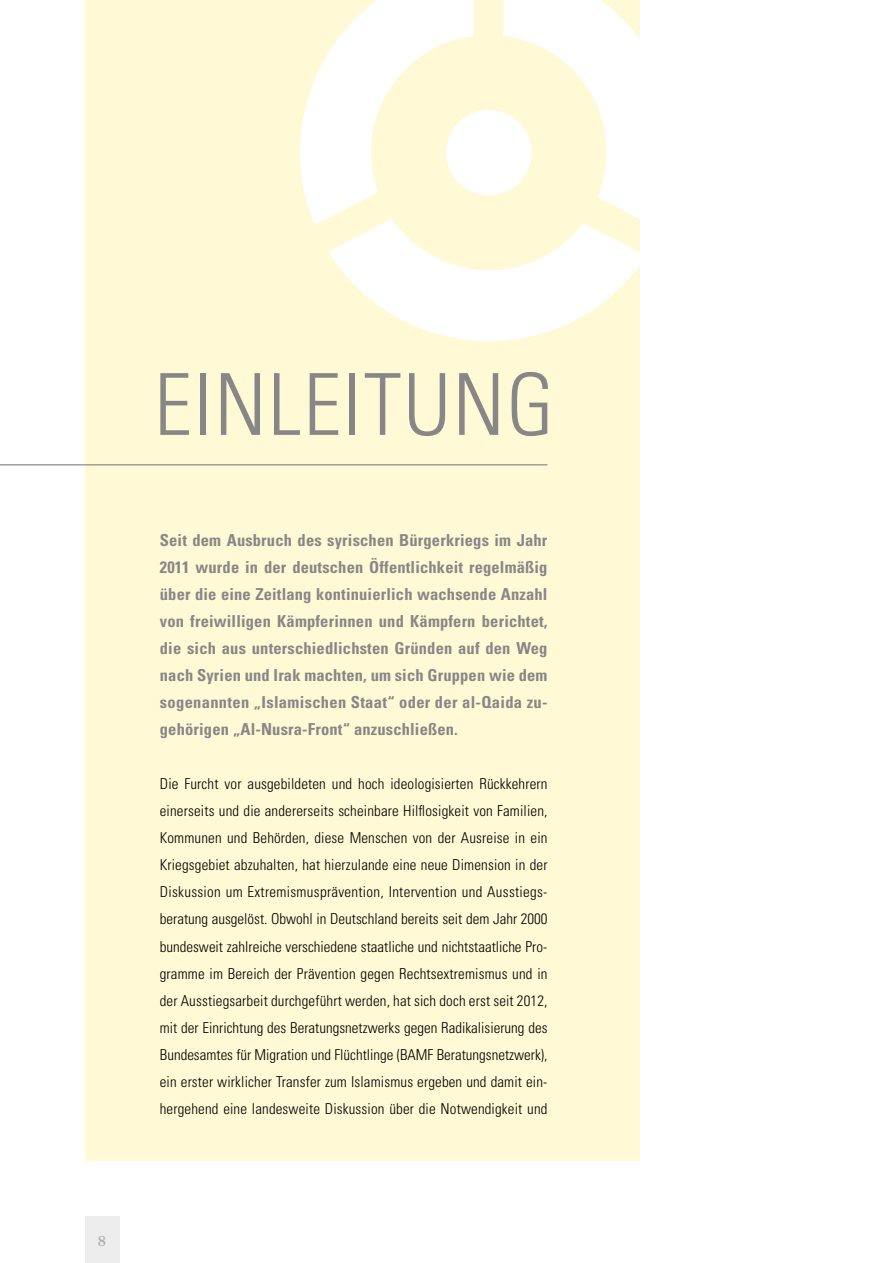
<style>
.page{position:relative;width:893px;height:1263px;background:#fff}
.page>*{position:absolute;margin:0;border:0;box-sizing:border-box;transform-origin:0 0}
.t1{font:300 condensed 85.5px "Univers";letter-spacing:.02em;color:#878787}
.t2{font:500 18px "Garamont Amst SB";color:#aeaeae}
.t3{font:700 condensed 16.5px/27px "Univers";letter-spacing:.01em;color:#878787;text-align:justify}
.t4{font:300 condensed 15px/27px "Univers";letter-spacing:.01em;color:#000;text-align:justify}
</style>
<div class="page">
<div style="left:85px;top:1216px;width:34px;height:47px;background:#ededed"></div>
<div style="left:85px;top:0;width:555px;height:1161px;background:#fff9d5"></div>
<hr style="left:0;top:464px;width:547px;height:1px;background:#878787">
<svg style="left:300px;top:0;width:340px;height:341px"></svg>
<p class="t2" style="left:98px;top:1231px;width:10px">8</p>
<h1 class="t1" style="left:154px;top:353px;width:402px">EINLEITUNG</h1>
<p class="t3" style="left:160px;top:527px;width:389px">Seit dem Ausbruch des syrischen Bürgerkriegs im Jahr 2011 wurde in der deutschen Öffentlichkeit regelmäßig über die eine Zeitlang kontinuierlich wachsende Anzahl von freiwilligen Kämpferinnen und Kämpfern berichtet, die sich aus unterschiedlichsten Gründen auf den Weg nach Syrien und Irak machten, um sich Gruppen wie dem sogenannten „Islamischen Staat“ oder der al-Qaida zu&shy;gehörigen „Al-Nusra-Front“ anzuschließen.</p>
<p class="t4" style="left:160px;top:771px;width:389px">Die Furcht vor ausgebildeten und hoch ideologisierten Rückkehrern einerseits und die andererseits scheinbare Hilflosigkeit von Familien, Kommunen und Behörden, diese Menschen von der Ausreise in ein Kriegsgebiet abzuhalten, hat hierzulande eine neue Dimension in der Diskussion um Extremismusprävention, Intervention und Ausstiegs&shy;beratung ausgelöst. Obwohl in Deutschland bereits seit dem Jahr 2000 bundesweit zahlreiche verschiedene staatliche und nichtstaatliche Pro&shy;gramme im Bereich der Prävention gegen Rechtsextremismus und in der Ausstiegsarbeit durchgeführt werden, hat sich doch erst seit 2012, mit der Einrichtung des Beratungsnetzwerks gegen Radikalisierung des Bundesamtes für Migration und Flüchtlinge (BAMF Beratungsnetzwerk), ein erster wirklicher Transfer zum Islamismus ergeben und damit ein&shy;hergehend eine landesweite Diskussion über die Notwendigkeit und</p>
</div>
